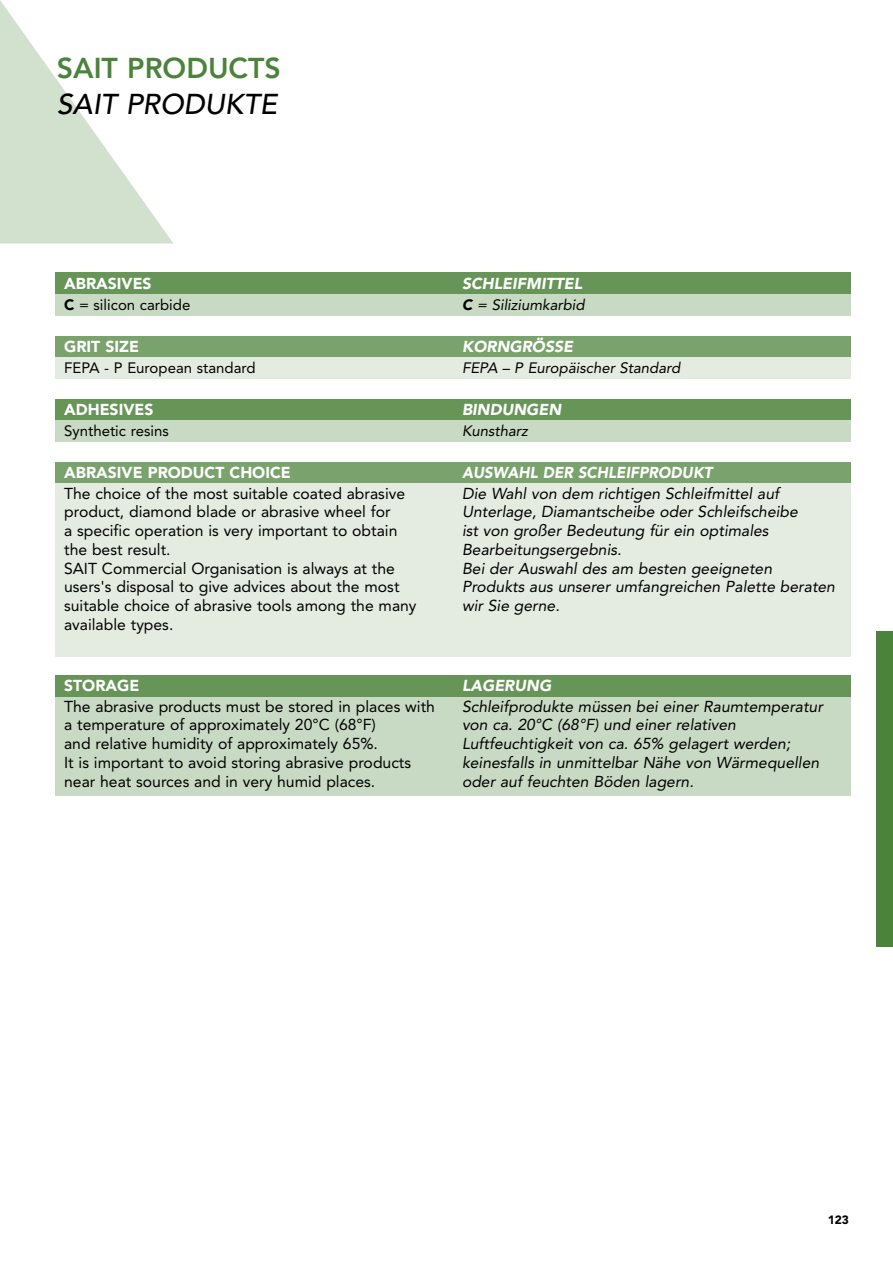
<style>
.page{position:relative;width:893px;height:1263px;background:#fff}
.page>*{position:absolute;margin:0;border:0;box-sizing:border-box;transform-origin:0 0}
.t1{font:800 28.5px "Avenir";color:#4c833b}
.t2{font:italic 500 28.5px "Avenir";color:#000}
.t3{font:15.75px/18.8px "Avenir";color:#000}
.t4{font:italic 15.75px/18.8px "Avenir";color:#000}
.t5{font:900 15.75px "Avenir";color:#fff}
.t6{font:italic 900 15.75px "Avenir";color:#fff}
.t7{font:italic 900 15.75px "Avenir";color:#fff;scale:.95 1}
.t8{font:15px "Avenir";color:#000}
.t9{font:italic 15px "Avenir";color:#000}
.t10{font:900 12px "Avenir";color:#000}
.s1{font-weight:900}
</style>
<div class="page">
<div style="left:876px;top:631px;width:17px;height:316px;background:#4c833b"></div>
<div style="left:55px;top:462px;width:795px;height:21px;background:#79a26c"></div>
<div style="left:55px;top:483px;width:795px;height:174px;background:#e4ece1"></div>
<div style="left:55px;top:400px;width:795px;height:21px;background:#679558"></div>
<div style="left:55px;top:421px;width:795px;height:21px;background:#c9dac4"></div>
<div style="left:55px;top:336px;width:795px;height:22px;background:#79a26c"></div>
<div style="left:55px;top:697px;width:795px;height:99px;background:#c9dac4"></div>
<div style="left:55px;top:675px;width:795px;height:22px;background:#679558"></div>
<div style="left:55px;top:358px;width:795px;height:21px;background:#e4ece1"></div>
<div style="left:55px;top:293px;width:795px;height:23px;background:#c9dac4"></div>
<div style="left:55px;top:272px;width:795px;height:21px;background:#679558"></div>
<svg style="left:0;top:0;width:173px;height:243px"></svg>
<h1 class="t1" style="left:57px;top:57px;width:226px">SAIT PRODUCTS</h1>
<h1 class="t2" style="left:57px;top:93px;width:222px">SAIT PRODUKTE</h1>
<p class="t5" style="left:64px;top:277px;width:89px">ABRASIVES</p>
<p class="t8" style="left:64px;top:298px;width:128px"><span class="s1">C</span> = silicon carbide</p>
<p class="t5" style="left:64px;top:340px;width:76px">GRIT SIZE</p>
<p class="t8" style="left:64px;top:361px;width:193px">FEPA - P European standard</p>
<p class="t5" style="left:64px;top:403px;width:91px">ADHESIVES</p>
<p class="t8" style="left:64px;top:424px;width:106px">Synthetic resins</p>
<p class="t5" style="left:64px;top:466px;width:228px">ABRASIVE PRODUCT CHOICE</p>
<p class="t3" style="left:64px;top:485px;width:354px">The choice of the most suitable coated abrasive product, diamond blade or abrasive wheel for<br>a specific operation is very important to obtain the best result.<br>SAIT Commercial Organisation is always at the users's disposal to give advices about the most suitable choice of abrasive tools among the many available types.</p>
<p class="t5" style="left:64px;top:679px;width:77px">STORAGE</p>
<p class="t3" style="left:64px;top:698px;width:372px">The abrasive products must be stored in places with a temperature of approximately 20°C (68°F)<br>and relative humidity of approximately 65%.<br>It is important to avoid storing abrasive products near heat sources and in very humid places.</p>
<p class="t6" style="left:462px;top:277px;width:122px">SCHLEIFMITTEL</p>
<p class="t9" style="left:462px;top:298px;width:124px"><span class="s1">C</span> = Siliziumkarbid</p>
<p class="t6" style="left:462px;top:340px;width:113px">KORNGRÖSSE</p>
<p class="t9" style="left:462px;top:361px;width:220px">FEPA – P Europäischer Standard</p>
<p class="t6" style="left:462px;top:403px;width:101px">BINDUNGEN</p>
<p class="t9" style="left:462px;top:424px;width:67px">Kunstharz</p>
<p class="t7" style="left:462px;top:466px;width:265px">AUSWAHL DER SCHLEIFPRODUKT</p>
<p class="t4" style="left:462px;top:485px;width:375px">Die Wahl von dem richtigen Schleifmittel auf Unterlage, Diamantscheibe oder Schleifscheibe<br>ist von großer Bedeutung für ein optimales Bearbeitungsergebnis.<br>Bei der Auswahl des am besten geeigneten Produkts aus unserer umfangreichen Palette beraten wir Sie gerne.</p>
<p class="t6" style="left:462px;top:679px;width:91px">LAGERUNG</p>
<p class="t4" style="left:462px;top:698px;width:362px">Schleifprodukte müssen bei einer Raumtemperatur von ca. 20°C (68°F) und einer relativen Luftfeuchtigkeit von ca. 65% gelagert werden; keinesfalls in unmittelbar Nähe von Wärmequellen oder auf feuchten Böden lagern.</p>
<p class="t10" style="left:828px;top:1215px;width:23px">123</p>
</div>
